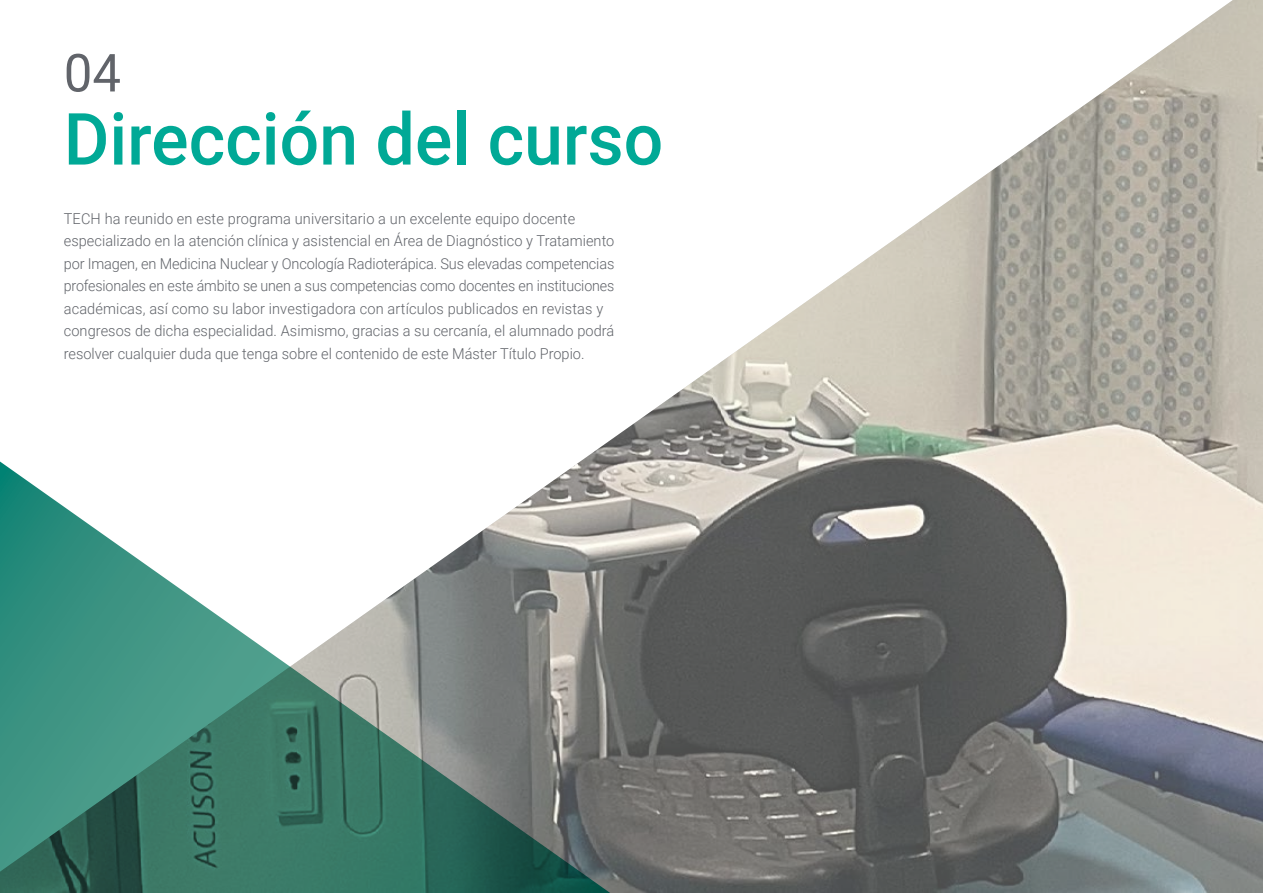
<style>
.page{position:relative;width:1263px;height:893px;background:#fff}
.page>*{position:absolute;margin:0;border:0;box-sizing:border-box;transform-origin:0 0}
.t1{font:500 72px "Roboto";color:#00a996}
.t2{font:52.5px "Roboto";color:#61646a}
.t3{font:300 15px/22.5px "Roboto";letter-spacing:.005em;color:#61646a}
</style>
<div class="page">
<img style="left:602px;top:0;width:661px;height:893px">
<svg style="left:0;top:446px;width:640px;height:447px"></svg>
<h2 class="t2" style="left:64px;top:36px;width:59px">04</h2>
<h1 class="t1" style="left:64px;top:89px;width:601px">Dirección del curso</h1>
<p class="t3" style="left:64px;top:207px;width:552px">TECH ha reunido en este programa universitario a un excelente equipo docente especializado en la atención clínica y asistencial en Área de Diagnóstico y Tratamiento por Imagen, en Medicina Nuclear y Oncología Radioterápica. Sus elevadas competencias profesionales en este ámbito se unen a sus competencias como docentes en instituciones académicas, así como su labor investigadora con artículos publicados en revistas y congresos de dicha especialidad. Asimismo, gracias a su cercanía, el alumnado podrá resolver cualquier duda que tenga sobre el contenido de este Máster Título Propio.</p>
</div>
